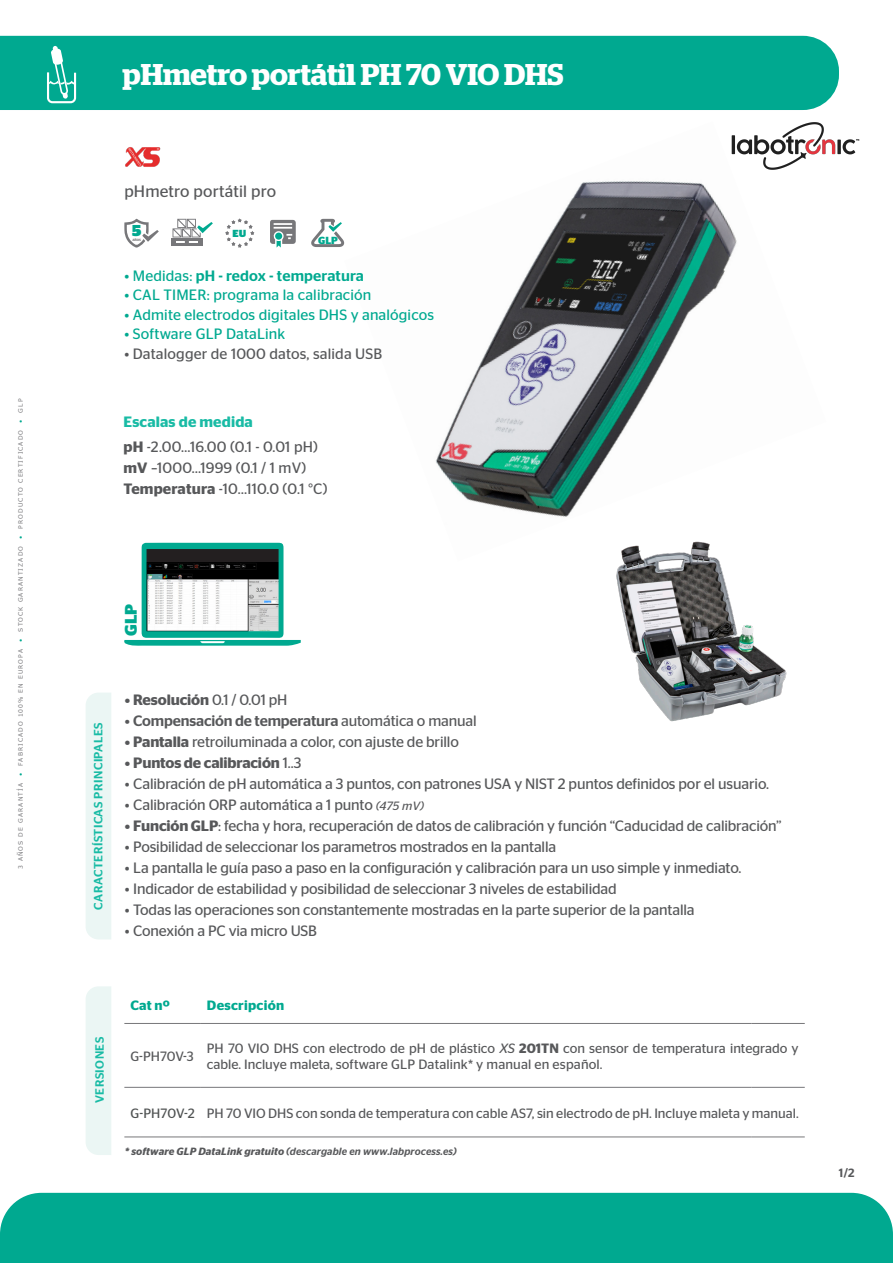
<style>
.page{position:relative;width:893px;height:1263px;background:#fff}
.page>*{position:absolute;margin:0;border:0;box-sizing:border-box;transform-origin:0 0}
.Nombre_Producto{font:600 30px "Stag";color:#fff}
.t1{font:700 16.8px "Stag Sans";color:#00a990}
.t2{font:16.5px "Stag Sans";letter-spacing:.01em;color:#57585a}
.t3{font:900 15.75px "Stag Sans";color:#00a990}
.t4{font:15px "Stag Sans";letter-spacing:-.01em;color:#57585a}
.t5{font:15px "Stag Sans";letter-spacing:.01em;color:#00a990}
.t6{font:15px "Stag Sans";letter-spacing:.01em;color:#57585a}
.t7{font:600 15px "Stag Sans";letter-spacing:-.01em;color:#57585a}
.t8{font:500 15px "Stag Sans";letter-spacing:-.01em;color:#57585a}
.t9{font:500 15px "Stag Sans";letter-spacing:.01em;color:#00a990}
.t10{font:600 15px "Stag Sans";letter-spacing:.01em;color:#19bba5}
.t11{font:13.5px/16.5px "Stag Sans";color:#57585a}
.t12{font:600 13.5px "Stag Sans";letter-spacing:.02em;color:#00a990}
.t13{font:13.5px "Stag Sans";letter-spacing:.01em;color:#4f5252}
.t14{font:500 12px "Stag Sans";letter-spacing:.04em;color:#19bba5}
.t15{font:500 12px "Stag Sans";color:#57585a}
.t16{font:italic 500 10.5px "Stag Sans";letter-spacing:.01em;color:#57585a}
.t17{font:700 10.35px "Stag Sans";color:#00a990}
.t18{font:900 10.2px "Stag Sans";color:#00a990}
.t19{font:6px "Verdana";letter-spacing:.185em;color:#77777a}
.t20{font:600 3.3px "Stag Sans";color:#77777a}
.s1{color:#00a990}
.s2{font-weight:400}
.s3{font-weight:600}
.s4{font-style:italic;font-size:12px}
.s5{font-style:italic}
</style>
<div class="page">
<div style="left:0;top:36px;width:839px;height:74px;background:#00a990"></div>
<div style="left:0;top:1193px;width:893px;height:70px;background:#00a990"></div>
<img style="left:435px;top:181px;width:302px;height:336px">
<hr style="left:751px;top:1023px;width:54px;height:1px;background:#77777a">
<hr style="left:124px;top:1023px;width:77px;height:1px;background:#77777a">
<hr style="left:201px;top:1023px;width:550px;height:1px;background:#77777a">
<hr style="left:124px;top:1087px;width:77px;height:1px;background:#77777a">
<hr style="left:201px;top:1087px;width:550px;height:1px;background:#77777a">
<hr style="left:751px;top:1087px;width:54px;height:1px;background:#77777a">
<hr style="left:124px;top:1137px;width:77px;height:1px;background:#77777a">
<hr style="left:201px;top:1137px;width:550px;height:1px;background:#77777a">
<hr style="left:751px;top:1137px;width:54px;height:1px;background:#77777a">
<svg style="left:124px;top:219px;width:35px;height:29px"></svg>
<svg style="left:270px;top:220px;width:26px;height:28px"></svg>
<svg style="left:225px;top:218px;width:29px;height:30px"></svg>
<svg style="left:171px;top:219px;width:42px;height:24px"></svg>
<hr style="left:171px;top:243px;width:32px;height:3px;background:#77777a">
<img style="left:125px;top:147px;width:35px;height:20px">
<img style="left:616px;top:541px;width:171px;height:181px">
<svg style="left:311px;top:219px;width:34px;height:28px"></svg>
<div style="left:86px;top:693px;width:25px;height:246px;background:#ebf6f4"></div>
<div style="left:86px;top:986px;width:25px;height:169px;background:#ebf6f4"></div>
<svg style="left:124px;top:543px;width:177px;height:103px"></svg>
<svg style="left:46px;top:46px;width:31px;height:58px"></svg>
<img style="left:731px;top:122px;width:129px;height:48px">
<p class="t19" style="left:17px;top:869px;width:472px;rotate:-90deg">3 AÑOS DE GARANTÍA <span class="s1">•</span> FABRICADO 100% EN EUROPA <span class="s1">•</span> STOCK GARANTIZADO <span class="s1">•</span> PRODUCTO CERTIFICADO <span class="s1">•</span> GLP</p>
<p class="Nombre_Producto" style="left:123px;top:57px;width:443px">pHmetro portátil PH 70 VIO DHS</p>
<p class="t2" style="left:124px;top:182px;width:153px">pHmetro portátil pro</p>
<p class="t3" style="left:132px;top:221px;width:11px">5</p>
<p class="t20" style="left:132px;top:238px;width:10px">AÑOS</p>
<p class="t18" style="left:233px;top:228px;width:15px">EU</p>
<p class="t17" style="left:318px;top:234px;width:21px">GLP</p>
<p class="t9" style="left:124px;top:267px;width:241px"><span class="s2">• Medidas:</span> pH - redox - temperatura</p>
<p class="t5" style="left:124px;top:287px;width:248px">• CAL TIMER: programa la calibración</p>
<p class="t5" style="left:124px;top:306px;width:311px">• Admite electrodos digitales DHS y analógicos</p>
<p class="t5" style="left:124px;top:326px;width:162px">• Software GLP DataLink</p>
<p class="t6" style="left:124px;top:345px;width:259px">• Datalogger de 1000 datos, salida USB</p>
<p class="t10" style="left:123px;top:413px;width:131px">Escalas de medida</p>
<p class="t4" style="left:123px;top:439px;width:196px"><span class="s3">pH</span> -2.00…16.00 (0.1 - 0.01 pH)</p>
<p class="t6" style="left:123px;top:460px;width:184px"><span class="s3">mV</span> –1000…1999 (0.1 / 1 mV)</p>
<p class="t4" style="left:123px;top:481px;width:206px"><span class="s3">Temperatura</span> -10…110.0 (0.1 °C)</p>
<p class="t1" style="left:121px;top:636px;width:34px;rotate:-90deg">GLP</p>
<p class="t14" style="left:92px;top:909px;width:189px;rotate:-90deg">CARACTERÍSTICAS PRINCIPALES</p>
<p class="t7" style="left:125px;top:691px;width:164px">• Resolución <span class="s2">0.1 / 0.01 pH</span></p>
<p class="t8" style="left:125px;top:712px;width:354px">• Compensación de temperatura <span class="s2">automática o manual</span></p>
<p class="t4" style="left:125px;top:733px;width:336px"><span class="s3">• Pantalla</span> retroiluminada a color, con ajuste de brillo</p>
<p class="t7" style="left:125px;top:754px;width:178px">• Puntos de calibración <span class="s2">1..3</span></p>
<p class="t4" style="left:125px;top:775px;width:646px">• Calibración de pH automática a 3 puntos, con patrones USA y NIST 2 puntos definidos por el usuario.</p>
<p class="t4" style="left:125px;top:796px;width:301px">• Calibración ORP automática a 1 punto <span class="s4">(475 mV)</span></p>
<p class="t4" style="left:125px;top:817px;width:658px"><span class="s3">• Función GLP</span>: fecha y hora, recuperación de datos de calibración y función “Caducidad de calibración”</p>
<p class="t4" style="left:125px;top:838px;width:433px">• Posibilidad de seleccionar los parametros mostrados en la pantalla</p>
<p class="t4" style="left:125px;top:859px;width:618px">• La pantalla le guía paso a paso en la configuración y calibración para un uso simple y inmediato.</p>
<p class="t4" style="left:125px;top:880px;width:494px">• Indicador de estabilidad y posibilidad de seleccionar 3 niveles de estabilidad</p>
<p class="t4" style="left:125px;top:901px;width:571px">• Todas las operaciones son constantemente mostradas en la parte superior de la pantalla</p>
<p class="t4" style="left:125px;top:922px;width:194px">• Conexión a PC via micro USB</p>
<p class="t14" style="left:93px;top:1103px;width:68px;rotate:-90deg">VERSIONES</p>
<p class="t12" style="left:130px;top:998px;width:41px">Cat nº</p>
<p class="t12" style="left:207px;top:998px;width:79px">Descripción</p>
<p class="t11" style="left:130px;top:1048px;width:65px">G-PH70V-3</p>
<p class="t11" style="left:207px;top:1039px;width:593px">PH 70 VIO DHS con electrodo de pH de plástico <span class="s5">XS</span> <span class="s3">201TN</span> con sensor de temperatura integrado y cable. Incluye maleta, software GLP Datalink* y manual en español.</p>
<p class="t13" style="left:130px;top:1105px;width:66px">G-PH70V-2</p>
<p class="t11" style="left:207px;top:1104px;width:593px">PH 70 VIO DHS con sonda de temperatura con cable AS7, sin electrodo de pH. Incluye maleta y manual.</p>
<p class="t16" style="left:125px;top:1145px;width:334px"><span class="s3">* software GLP DataLink gratuito</span> (descargable en www.labprocess.es)</p>
<p class="t15" style="left:839px;top:1165px;width:17px">1/2</p>
</div>
